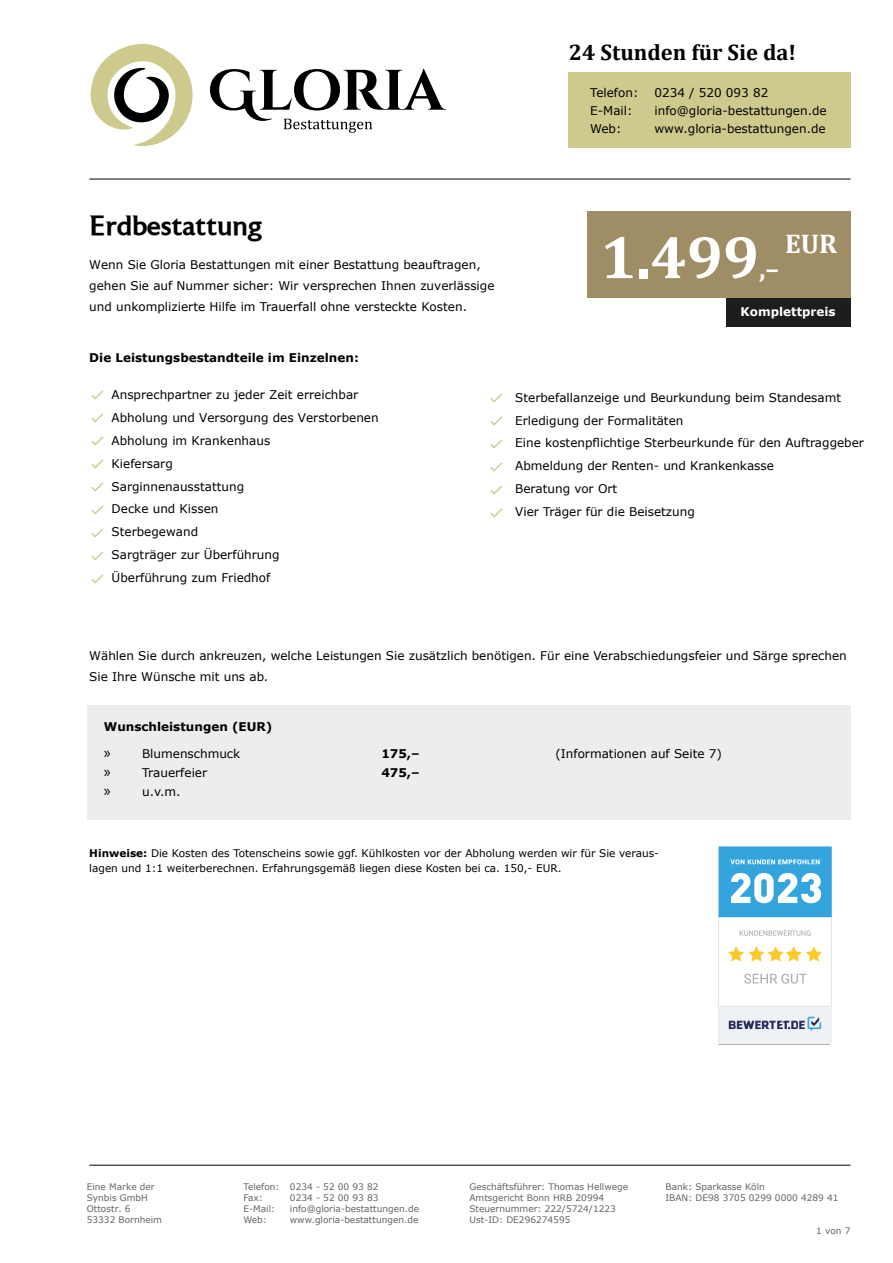
<style>
.page{position:relative;width:893px;height:1263px;background:#fff}
.page>*{position:absolute;margin:0;border:0;box-sizing:border-box;transform-origin:0 0}
.t1{font:700 61.05px "Cambria";color:#fff}
.t2{font:500 27.75px "Astoria";color:#000}
.t3{font:700 27.15px "Cambria";color:#fff}
.t4{font:700 22.5px "Cambria";color:#000}
.t5{font:12px/23px "Verdana";color:#000}
.t6{font:700 12px "Verdana";color:#000}
.t7{font:700 12px "Verdana";color:#fff}
.t8{font:10.5px/15px "Verdana";color:#000}
.t9{font:9px/10.8px "Verdana";color:#646363}
.s1{font-family:"Myriad Pro";font-size:16.5px}
.s2{font-weight:700}
</style>
<div class="page">
<hr style="left:89px;top:1165px;width:761px;height:1px;background:#000">
<hr style="left:89px;top:179px;width:761px;height:1px;background:#000">
<svg style="left:210px;top:69px;width:236px;height:64px"></svg>
<svg style="left:90px;top:44px;width:103px;height:102px"></svg>
<div style="left:569px;top:72px;width:281px;height:76px;background:#ceca8e"></div>
<div style="left:726px;top:297px;width:124px;height:30px;background:#1d1d1b"></div>
<div style="left:87px;top:705px;width:763px;height:114px;background:#ededed"></div>
<div style="left:587px;top:211px;width:263px;height:87px;background:#9e8d65"></div>
<img style="left:719px;top:847px;width:113px;height:197px">
<h3 class="t4" style="left:569px;top:36px;width:229px">24 Stunden für Sie da!</h3>
<p class="t2" style="left:89px;top:210px;width:175px">Erdbestattung</p>
<p class="t5" style="left:89px;top:254px;width:407px;line-height:21px">Wenn Sie Gloria Bestattungen mit einer Bestattung beauftragen, gehen Sie auf Nummer sicher: Wir versprechen Ihnen zuverlässige und unkomplizierte Hilfe im Trauerfall ohne versteckte Kosten.</p>
<p class="t6" style="left:89px;top:350px;width:271px">Die Leistungsbestandteile im Einzelnen:</p>
<p class="t5" style="left:590px;top:81px;width:50px">Telefon:</p>
<p class="t5" style="left:654px;top:81px;width:115px">0234 / 520 093 82</p>
<p class="t5" style="left:590px;top:99px;width:44px">E-Mail:</p>
<p class="t5" style="left:654px;top:99px;width:174px">info@gloria-bestattungen.de</p>
<p class="t5" style="left:590px;top:117px;width:33px">Web:</p>
<p class="t5" style="left:654px;top:117px;width:173px">www.gloria-bestattungen.de</p>
<p class="t1" style="left:600px;top:214px;width:160px">1.499</p>
<p class="t3" style="left:759px;top:250px;width:21px">,–</p>
<p class="t3" style="left:785px;top:225px;width:54px">EUR</p>
<p class="t7" style="left:740px;top:304px;width:97px">Komplettpreis</p>
<p class="t5" style="left:112px;top:383px;width:269px">Ansprechpartner zu jeder Zeit erreichbar<br>Abholung und Versorgung des Verstorbenen<br>Abholung im Krankenhaus<br>Kiefersarg<br>Sarginnenausstattung<br>Decke und Kissen<br>Sterbegewand<br>Sargträger zur Überführung<br>Überführung zum Friedhof</p>
<p class="t5" style="left:515px;top:386px;width:327px">Sterbefallanzeige und Beurkundung beim Standesamt</p>
<p class="t5" style="left:515px;top:409px;width:170px">Erledigung der Formalitäten</p>
<p class="t5" style="left:515px;top:432px;width:350px">Eine kostenpflichtige Sterbeurkunde für den Auftraggeber</p>
<p class="t5" style="left:515px;top:455px;width:260px">Abmeldung der Renten- und Krankenkasse</p>
<p class="t5" style="left:515px;top:478px;width:104px">Beratung vor Ort</p>
<p class="t5" style="left:515px;top:500px;width:181px">Vier Träger für die Beisetzung</p>
<p class="t5" style="left:89px;top:645px;width:759px;line-height:21px">Wählen Sie durch ankreuzen, welche Leistungen Sie zusätzlich benötigen. Für eine Verabschiedungsfeier und Särge sprechen<br>Sie Ihre Wünsche mit uns ab.</p>
<p class="t6" style="left:104px;top:719px;width:170px">Wunschleistungen (EUR)</p>
<p class="t5" style="left:104px;top:742px;width:138px"><span class="s1">»</span> Blumenschmuck</p>
<p class="t6" style="left:381px;top:746px;width:40px">175,–</p>
<p class="t5" style="left:555px;top:742px;width:168px">(Informationen auf Seite 7)</p>
<p class="t5" style="left:104px;top:761px;width:105px"><span class="s1">»</span> Trauerfeier</p>
<p class="t6" style="left:381px;top:764px;width:40px">475,–</p>
<p class="t5" style="left:104px;top:780px;width:78px"><span class="s1">»</span> u.v.m.</p>
<p class="t8" style="left:89px;top:846px;width:571px"><span class="s2">Hinweise:</span> Die Kosten des Totenscheins sowie ggf. Kühlkosten vor der Abholung werden wir für Sie veraus&shy;lagen und 1:1 weiterberechnen. Erfahrungsgemäß liegen diese Kosten bei ca. 150,- EUR.</p>
<p class="t9" style="left:87px;top:1182px;width:77px">Eine Marke der<br>Synbis GmbH<br>Ottostr. 6<br>53332 Bornheim</p>
<p class="t9" style="left:243px;top:1182px;width:137px">Telefon: 0234 - 52 00 93 82<br>Fax:</p>
<p class="t9" style="left:290px;top:1192px;width:90px">0234 - 52 00 93 83</p>
<p class="t9" style="left:243px;top:1203px;width:33px">E-Mail:</p>
<p class="t9" style="left:290px;top:1203px;width:131px">info@gloria-bestattungen.de</p>
<p class="t9" style="left:243px;top:1214px;width:25px">Web:</p>
<p class="t9" style="left:290px;top:1214px;width:130px">www.gloria-bestattungen.de</p>
<p class="t9" style="left:469px;top:1181px;width:160px">Geschäftsführer: Thomas Hellwege<br>Amtsgericht Bonn HRB 20994<br>Steuernummer: 222/5724/1223<br>Ust-ID: DE296274595</p>
<p class="t9" style="left:665px;top:1181px;width:175px">Bank: Sparkasse Köln<br>IBAN: DE98 3705 0299 0000 4289 41</p>
<p class="t9" style="left:816px;top:1225px;width:36px">1 von 7</p>
</div>
